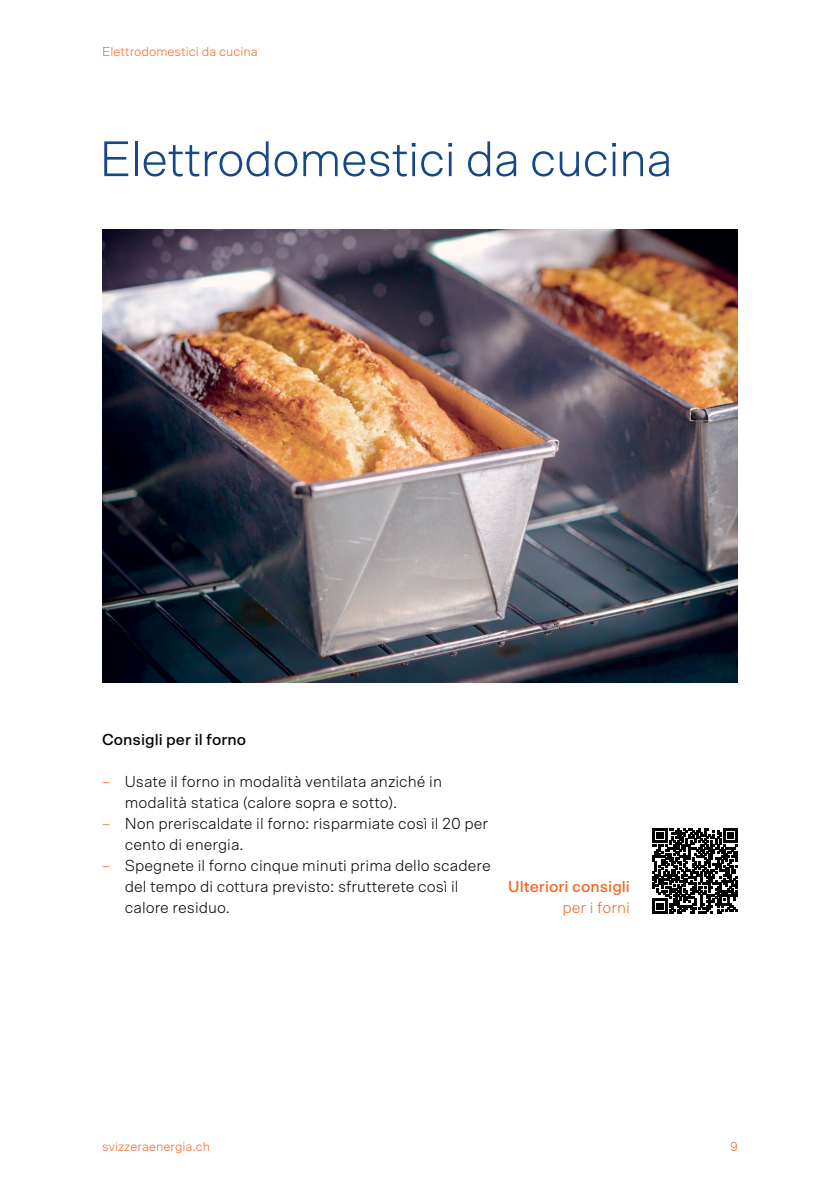
<style>
.page{position:relative;width:840px;height:1191px;background:#fff}
.page>*{position:absolute;margin:0;border:0;box-sizing:border-box;transform-origin:0 0}
.t1{font:300 50px "Scto Grotesk A";letter-spacing:-.02em;color:#164885}
.t2{font:300 16px/21px "Scto Grotesk A";color:#000}
.t3{font:500 16px "Scto Grotesk A";color:#000}
.t4{font:500 16px "Scto Grotesk A";color:#f26522}
.t5{font:300 16px "Scto Grotesk A";color:#f26522}
.t6{font:300 13px "Scto Grotesk A";color:#f26522}
.s1{color:#f26522}
</style>
<div class="page">
<img style="left:102px;top:230px;width:635px;height:452px">
<svg style="left:652px;top:828px;width:85px;height:85px"></svg>
<p class="t6" style="left:102px;top:44px;width:157px">Elettrodomestici da cucina</p>
<h1 class="t1" style="left:99px;top:130px;width:574px">Elettrodomestici da cucina</h1>
<p class="t3" style="left:102px;top:730px;width:145px">Consigli per il forno</p>
<p class="t2" style="left:125px;top:771px;width:318px;text-indent:-23px"><span class="s1">–</span> Usate il forno in modalità ventilata anziché in modalità statica (calore sopra e sotto).</p>
<p class="t2" style="left:125px;top:813px;width:365px;text-indent:-23px"><span class="s1">–</span> Non preriscaldate il forno: risparmiate così il 20 per cento di energia.</p>
<p class="t2" style="left:125px;top:855px;width:367px;text-indent:-23px"><span class="s1">–</span> Spegnete il forno cinque minuti prima dello scadere del tempo di cottura previsto: sfrutterete così il calore residuo.</p>
<p class="t4" style="left:508px;top:877px;width:123px">Ulteriori consigli</p>
<p class="t5" style="left:562px;top:898px;width:69px">per i forni</p>
<p class="t6" style="left:102px;top:1139px;width:109px">svizzeraenergia.ch</p>
<p class="t6" style="left:729px;top:1139px;width:9px">9</p>
</div>
